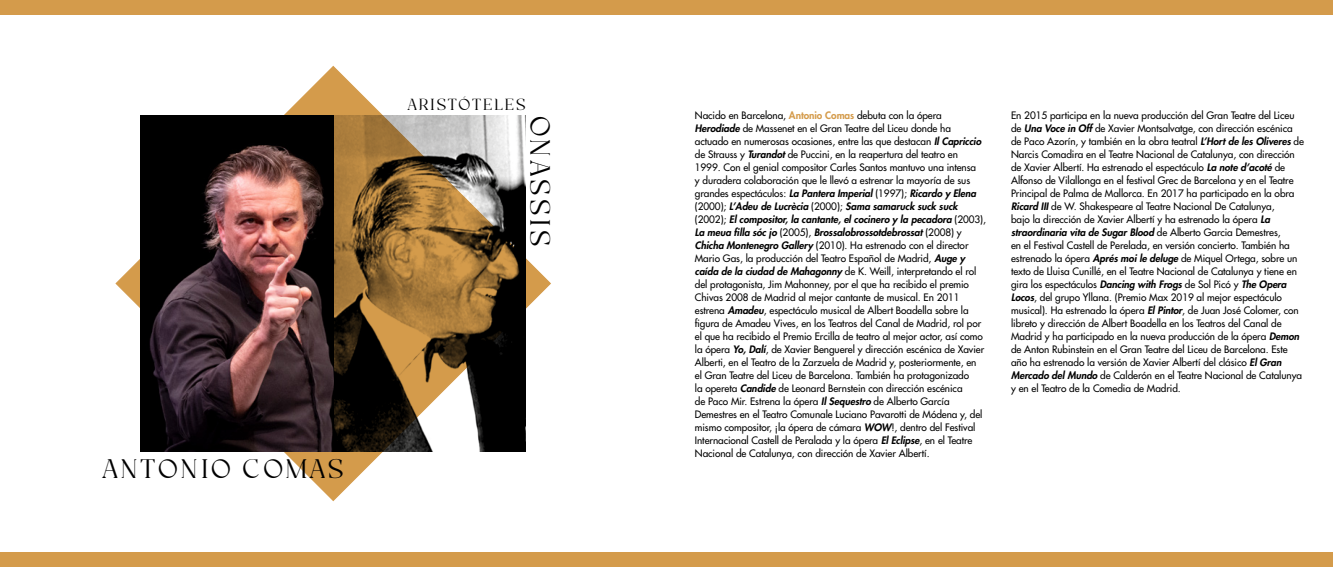
<style>
.page{position:relative;width:1333px;height:567px;background:#fff}
.page>*{position:absolute;margin:0;border:0;box-sizing:border-box;transform-origin:0 0}
.t1{font:300 31.1px "Casta";letter-spacing:.12em;color:#000}
.t2{font:300 30px "Casta";letter-spacing:.1em;color:#000}
.t3{font:300 18px "Casta";letter-spacing:.12em;color:#000}
.t4{font:500 10px/13px "Futura Std";letter-spacing:-.005em;color:#000}
.s1{font-weight:800;color:#d49b4b}
.s2{font-weight:800;font-style:italic}
</style>
<div class="page">
<div style="left:0;top:0;width:1332px;height:14px;background:#d49b4b"></div>
<div style="left:0;top:553px;width:1332px;height:14px;background:#d49b4b"></div>
<svg style="left:115px;top:65px;width:436px;height:437px"></svg>
<img style="left:333px;top:116px;width:192px;height:335px">
<img style="left:141px;top:116px;width:192px;height:335px">
<h3 class="t3" style="left:407px;top:95px;width:120px">ARISTÓTELES</h3>
<h1 class="t1" style="left:556px;top:116px;width:132px;rotate:90deg">ONASSIS</h1>
<h2 class="t2" style="left:102px;top:453px;width:243px">ANTONIO COMAS</h2>
<p class="t4" style="left:694px;top:109px;width:293px">Nacido en Barcelona, <span class="s1">Antonio Comas</span> debuta con la ópera <span class="s2">Herodiade</span> de Massenet en el Gran Teatre del Liceu donde ha actuado en numerosas ocasiones, entre las que destacan <span class="s2">Il Capriccio </span>de Strauss y <span class="s2">Turandot</span> de Puccini, en la reapertura del teatro en 1999. Con el genial compositor Carles Santos mantuvo una intensa<br>y duradera colaboración que le llevó a estrenar la mayoría de sus grandes espectáculos: <span class="s2">La Pantera Imperial</span> (1997); <span class="s2">Ricardo y Elena </span>(2000); <span class="s2">L’Adeu de Lucrècia</span> (2000); <span class="s2">Sama samaruck suck suck </span>(2002); <span class="s2">El compositor, la cantante, el cocinero y la pecadora</span> (2003), <span class="s2">La meua filla sóc jo</span> (2005), <span class="s2">Brossalobrossotdebrossat</span> (2008) y <span class="s2">Chicha Montenegro Gallery</span> (2010). Ha estrenado con el director Mario Gas, la producción del Teatro Español de Madrid, <span class="s2">Auge y caída de la ciudad de Mahagonny</span> de K. Weill, interpretando el rol del protagonista, Jim Mahonney, por el que ha recibido el premio Chivas 2008 de Madrid al mejor cantante de musical. En 2011 estrena <span class="s2">Amadeu</span>, espectáculo musical de Albert Boadella sobre la figura de Amadeu Vives, en los Teatros del Canal de Madrid, rol por el que ha recibido el Premio Ercilla de teatro al mejor actor, así como la ópera <span class="s2">Yo, Dalí</span>, de Xavier Benguerel y dirección escénica de Xavier Alberti, en el Teatro de la Zarzuela de Madrid y, posteriormente, en el Gran Teatre del Liceu de Barcelona. También ha protagonizado<br>la opereta <span class="s2">Candide</span> de Leonard Bernstein con dirección escénica<br>de Paco Mir. Estrena la ópera <span class="s2">Il Sequestro</span> de Alberto García Demestres en el Teatro Comunale Luciano Pavarotti de Módena y, del mismo compositor, ¡la ópera de cámara <span class="s2">WOW</span>!, dentro del Festival Internacional Castell de Peralada y la ópera <span class="s2">El Eclipse</span>, en el Teatre Nacional de Catalunya, con dirección de Xavier Albertí.</p>
<p class="t4" style="left:1011px;top:109px;width:294px">En 2015 participa en la nueva producción del Gran Teatre del Liceu de <span class="s2">Una Voce in Off</span> de Xavier Montsalvatge, con dirección escénica de Paco Azorín, y también en la obra teatral <span class="s2">L’Hort de les Oliveres</span> de Narcis Comadira en el Teatre Nacional de Catalunya, con dirección de Xavier Albertí. Ha estrenado el espectáculo <span class="s2">La note d’acoté</span> de Alfonso de Vilallonga en el festival Grec de Barcelona y en el Teatre Principal de Palma de Mallorca. En 2017 ha participado en la obra <span class="s2">Ricard III</span> de W. Shakespeare al Teatre Nacional De Catalunya,<br>bajo la dirección de Xavier Albertí y ha estrenado la ópera <span class="s2">La straordinaria vita de Sugar Blood</span> de Alberto Garcia Demestres,<br>en el Festival Castell de Perelada, en versión concierto. También ha estrenado la ópera <span class="s2">Aprés moi le deluge</span> de Miquel Ortega, sobre un texto de Lluisa Cunillé, en el Teatre Nacional de Catalunya y tiene en gira los espectáculos <span class="s2">Dancing with Frogs</span> de Sol Picó y <span class="s2">The Opera Locos</span>, del grupo Yllana. (Premio Max 2019 al mejor espectáculo musical). Ha estrenado la ópera <span class="s2">El Pintor</span>, de Juan José Colomer, con libreto y dirección de Albert Boadella en los Teatros del Canal de Madrid y ha participado en la nueva producción de la ópera <span class="s2">Demon </span>de Anton Rubinstein en el Gran Teatre del Liceu de Barcelona. Este año ha estrenado la versión de Xavier Albertí del clásico <span class="s2">El Gran Mercado del Mundo</span> de Calderón en el Teatre Nacional de Catalunya y en el Teatro de la Comedia de Madrid.</p>
</div>
